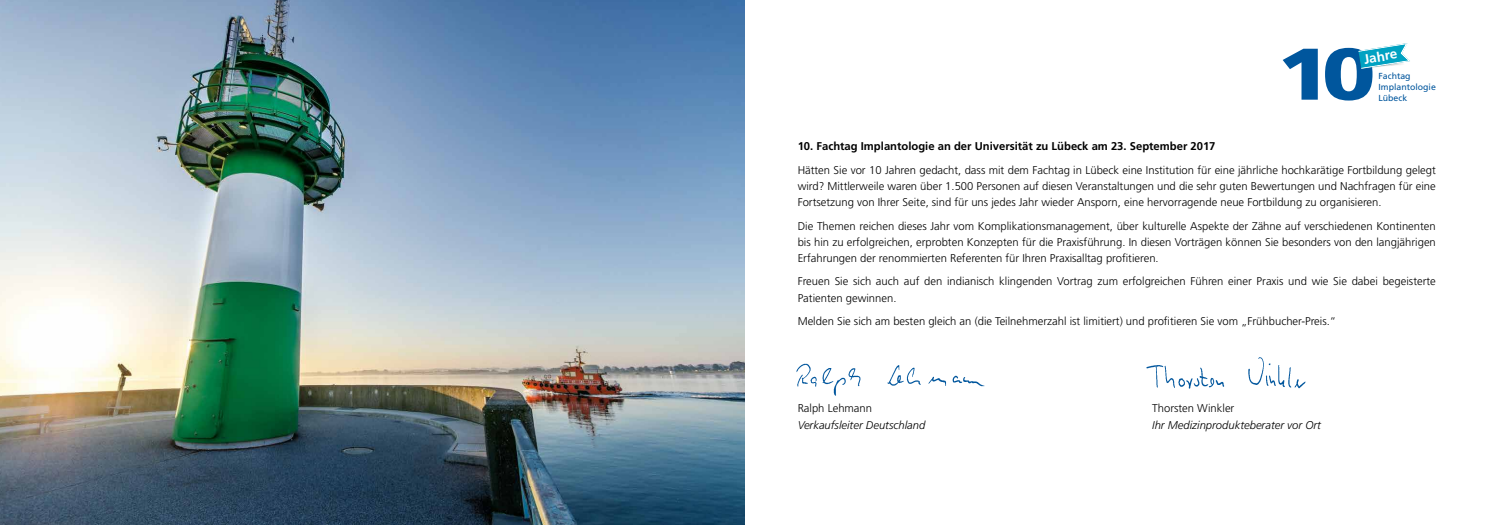
<style>
.page{position:relative;width:1489px;height:525px;background:#fff}
.page>*{position:absolute;margin:0;border:0;box-sizing:border-box;transform-origin:0 0}
.t1{font:900 72.88px "Frutiger LT Std";color:#00569d;scale:1.2 1}
.t2{font:700 13.5px "Frutiger LT Std";color:#fff}
.t3{font:300 11.25px/16.2px "Frutiger LT Std";color:#000;text-align:justify}
.t4{font:700 11.25px "Frutiger LT Std";color:#000}
.t5{font:italic 300 11.25px "Frutiger LT Std";color:#000}
.t6{font:8.75px/10.6px "Frutiger LT Std";color:#00569d}
</style>
<div class="page">
<img style="left:0;top:0;width:744px;height:524px">
<img style="left:796px;top:363px;width:189px;height:33px">
<img style="left:1146px;top:357px;width:160px;height:32px">
<svg style="left:1358px;top:43px;width:51px;height:26px"></svg>
<h1 class="t1" style="left:1276px;top:30px;width:84px">10</h1>
<p class="t2" style="left:1362px;top:51px;width:35px;rotate:-9deg">Jahre</p>
<p class="t6" style="left:1378px;top:71px;width:59px">Fachtag<br>Implantologie</p>
<p class="t6" style="left:1378px;top:92px;width:30px">Lübeck</p>
<p class="t4" style="left:797px;top:140px;width:419px">10. Fachtag Implantologie an der Universität zu Lübeck am 23. September 2017</p>
<p class="t3" style="left:797px;top:162px;width:639px">Hätten Sie vor 10 Jahren gedacht, dass mit dem Fachtag in Lübeck eine Institution für eine jährliche hochkarätige Fortbildung gelegt wird? Mittlerweile waren über 1.500 Personen auf diesen Veranstaltungen und die sehr guten Bewertungen und Nachfragen für eine Fortsetzung von Ihrer Seite, sind für uns jedes Jahr wieder Ansporn, eine hervorragende neue Fortbildung zu organisieren.</p>
<p class="t3" style="left:797px;top:217px;width:639px">Die Themen reichen dieses Jahr vom Komplikationsmanagement, über kulturelle Aspekte der Zähne auf verschiedenen Kontinenten bis hin zu erfolgreichen, erprobten Konzepten für die Praxisführung. In diesen Vorträgen können Sie besonders von den langjährigen Erfahrungen der renommierten Referenten für Ihren Praxisalltag profitieren.</p>
<p class="t3" style="left:797px;top:273px;width:639px">Freuen Sie sich auch auf den indianisch klingenden Vortrag zum erfolgreichen Führen einer Praxis und wie Sie dabei begeisterte<br>Patienten gewinnen.</p>
<p class="t3" style="left:797px;top:313px;width:540px">Melden Sie sich am besten gleich an (die Teilnehmerzahl ist limitiert) und profitieren Sie vom „Frühbucher-Preis.“</p>
<p class="t3" style="left:797px;top:400px;width:76px">Ralph Lehmann</p>
<p class="t3" style="left:1152px;top:400px;width:84px">Thorsten Winkler</p>
<p class="t5" style="left:797px;top:418px;width:129px">Verkaufsleiter Deutschland</p>
<p class="t5" style="left:1152px;top:418px;width:170px">Ihr Medizinprodukteberater vor Ort</p>
</div>
